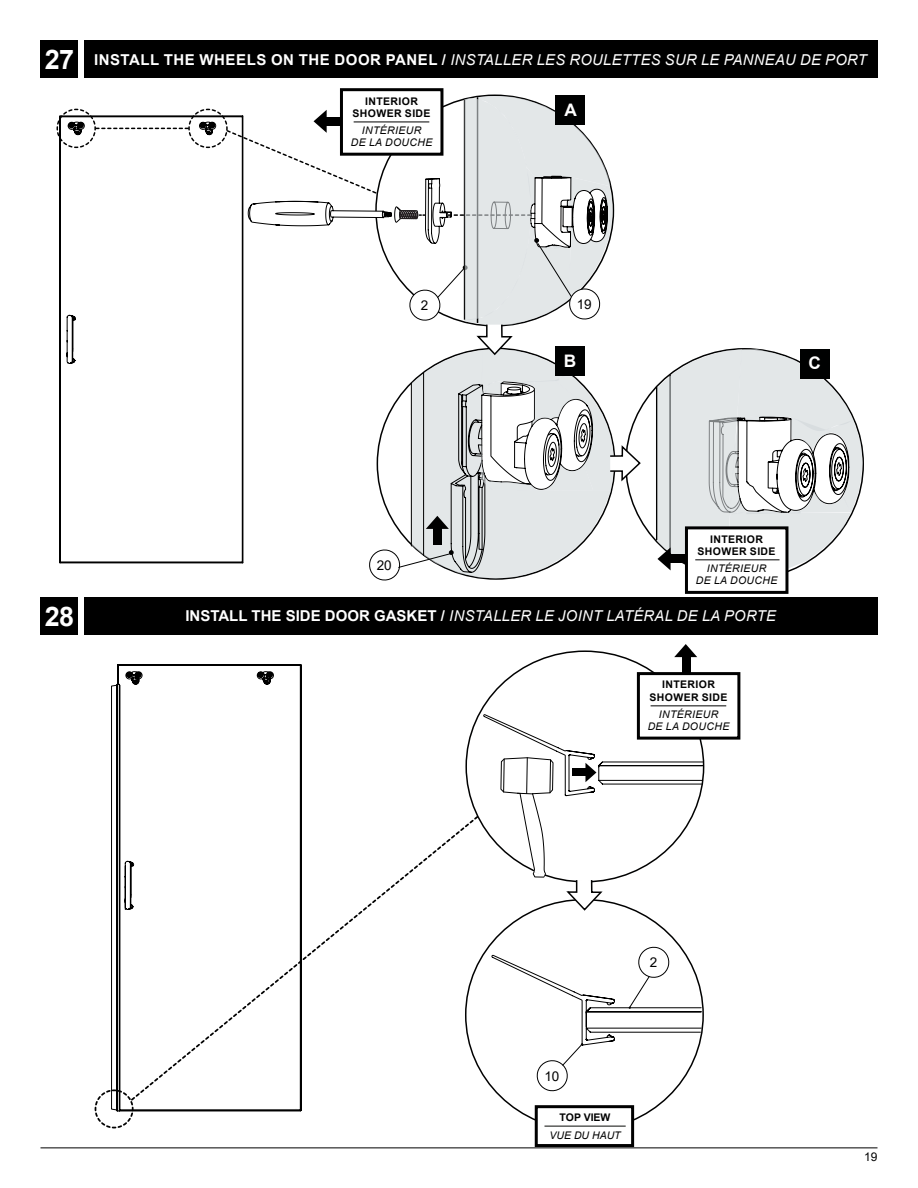
<style>
.page{position:relative;width:918px;height:1188px;background:#fff}
.page>*{position:absolute;margin:0;border:0;box-sizing:border-box;transform-origin:0 0}
.t1{font:700 27px "Arial";color:#fff}
.t2{font:700 17.25px "Arial";color:#fff}
.t3{font:italic 15px "Arial";letter-spacing:.025em;color:#fff}
.t4{font:13.5px "Arial";color:#000}
.t5{font:12px "Arial";color:#000}
.t6{font:700 10.5px/12.6px "Arial";letter-spacing:.035em;color:#000;text-align:center}
.t7{font:italic 10.5px/12.6px "Arial";letter-spacing:.035em;color:#000;text-align:center}
.t8{font:italic 10.5px "Arial";color:#000}
.s1{font-weight:700;font-style:normal;font-size:27px}
.s2{font-weight:700;font-style:normal}
</style>
<div class="page">
<hr style="left:40px;top:1148px;width:838px;height:1px;background:#000">
<div style="left:84px;top:40px;width:794px;height:38px;background:#000"></div>
<div style="left:84px;top:597px;width:794px;height:38px;background:#000"></div>
<div style="left:40px;top:40px;width:38px;height:38px;background:#000"></div>
<div style="left:40px;top:597px;width:38px;height:38px;background:#000"></div>
<hr style="left:656px;top:387px;width:1px;height:153px;background:#000">
<div style="left:685px;top:526px;width:103px;height:68px;background:#fff;border:3px solid #000"></div>
<div style="left:682px;top:656px;width:9px;height:17px;background:#000"></div>
<svg style="left:674px;top:644px;width:23px;height:13px"></svg>
<svg style="left:657px;top:349px;width:206px;height:227px"></svg>
<div style="left:340px;top:88px;width:103px;height:68px;background:#fff;border:3px solid #000"></div>
<div style="left:535px;top:1105px;width:99px;height:42px;background:#fff;border:3px solid #000"></div>
<hr style="left:544px;top:1126px;width:82px;height:1px;background:#080a07">
<svg style="left:483px;top:714px;width:220px;height:198px"></svg>
<svg style="left:302px;top:814px;width:178px;height:257px"></svg>
<svg style="left:491px;top:946px;width:211px;height:146px"></svg>
<div style="left:637px;top:672px;width:103px;height:68px;background:#fff;border:3px solid #000"></div>
<hr style="left:651px;top:706px;width:75px;height:1px;background:#000">
<svg style="left:94px;top:1090px;width:39px;height:39px"></svg>
<svg style="left:111px;top:664px;width:191px;height:448px"></svg>
<svg style="left:126px;top:671px;width:148px;height:14px"></svg>
<svg style="left:56px;top:96px;width:586px;height:485px"></svg>
<p class="t3" style="left:45px;top:50px;width:824px"><span class="s1">27</span> <span class="s2">INSTALL THE WHEELS ON THE DOOR PANEL /</span> INSTALLER LES ROULETTES SUR LE PANNEAU DE PORT</p>
<p class="t6" style="left:353px;top:95px;width:79px">INTERIOR<br>SHOWER SIDE</p>
<p class="t7" style="left:351px;top:124px;width:83px">INTÉRIEUR<br>DE LA DOUCHE</p>
<p class="t2" style="left:564px;top:98px;width:14px">A</p>
<p class="t4" style="left:421px;top:296px;width:9px">2</p>
<p class="t4" style="left:577px;top:295px;width:17px">19</p>
<h1 class="t1" style="left:45px;top:597px;width:31px">28</h1>
<p class="t4" style="left:377px;top:556px;width:17px">20</p>
<p class="t2" style="left:564px;top:349px;width:14px">B</p>
<p class="t2" style="left:809px;top:351px;width:14px">C</p>
<p class="t6" style="left:698px;top:533px;width:79px">INTERIOR<br>SHOWER SIDE</p>
<p class="t7" style="left:696px;top:562px;width:83px">INTÉRIEUR<br>DE LA DOUCHE</p>
<p class="t3" style="left:185px;top:606px;width:592px"><span class="s2">INSTALL THE SIDE DOOR GASKET /</span> INSTALLER LE JOINT LATÉRAL DE LA PORTE</p>
<p class="t6" style="left:650px;top:679px;width:79px">INTERIOR<br>SHOWER SIDE</p>
<p class="t7" style="left:648px;top:708px;width:83px">INTÉRIEUR<br>DE LA DOUCHE</p>
<p class="t4" style="left:650px;top:953px;width:9px">2</p>
<p class="t4" style="left:544px;top:1067px;width:17px">10</p>
<p class="t6" style="left:560px;top:1111px;width:52px">TOP VIEW</p>
<p class="t8" style="left:550px;top:1128px;width:73px">VUE DU HAUT</p>
<p class="t5" style="left:864px;top:1149px;width:15px">19</p>
</div>
